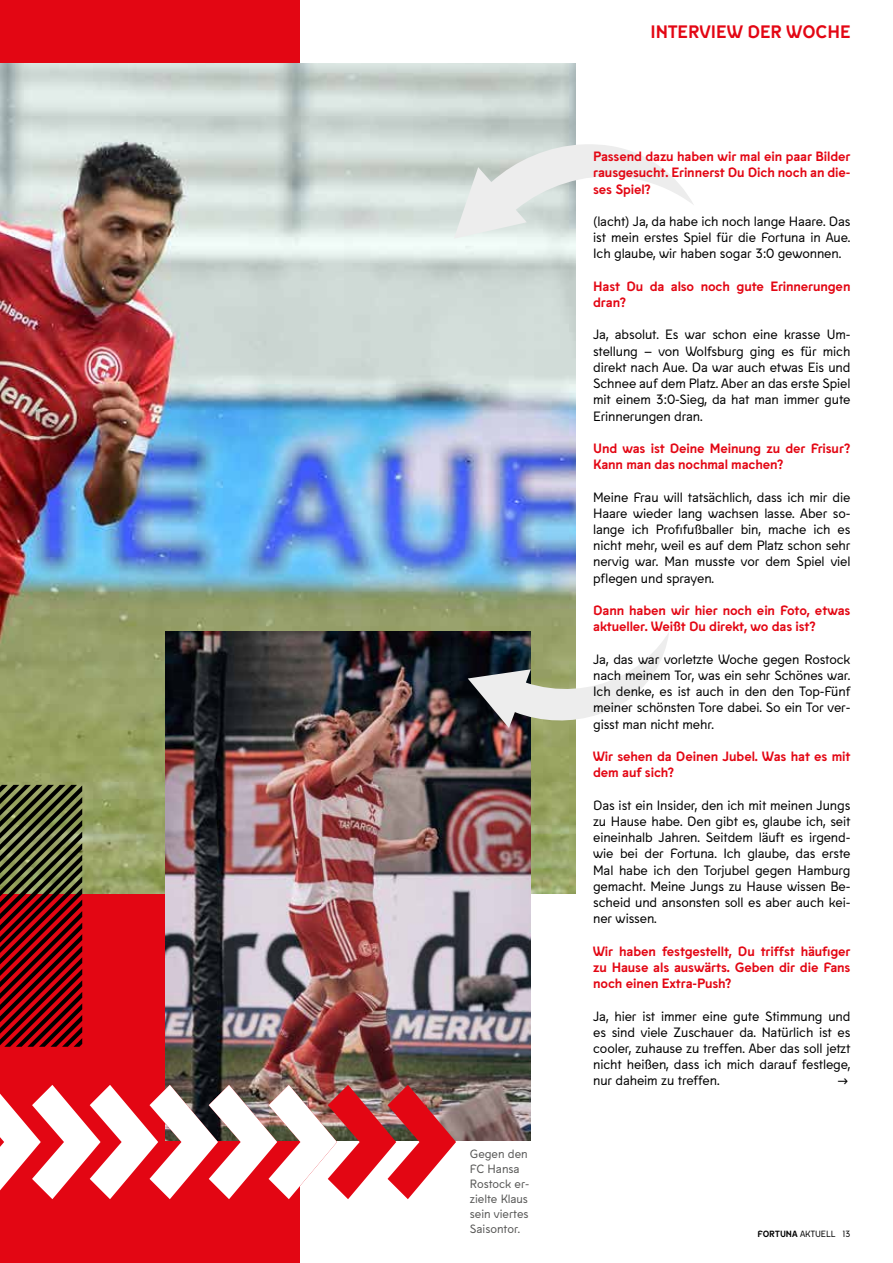
<style>
.page{position:relative;width:893px;height:1263px;background:#fff}
.page>*{position:absolute;margin:0;border:0;box-sizing:border-box;transform-origin:0 0}
.t1{font:700 18px "Fortuna Sans";color:#e30613}
.t2{font:13.5px/16.2px "Fortuna Sans";letter-spacing:-.01em;color:#000;text-align:justify}
.t3{font:700 13.5px/16.2px "Fortuna Sans";letter-spacing:-.01em;color:#e30613}
.t4{font:12px/15px "Fortuna Sans";color:#575756}
.t5{font:9px "Fortuna Sans";letter-spacing:.005em;color:#000}
.s1{font-weight:700}
</style>
<div class="page">
<div style="left:0;top:0;width:300px;height:1263px;background:#e30613"></div>
<img style="left:0;top:64px;width:575px;height:829px">
<svg style="left:0;top:785px;width:82px;height:262px"></svg>
<img style="left:166px;top:631px;width:365px;height:509px">
<svg style="left:454px;top:144px;width:240px;height:95px"></svg>
<svg style="left:468px;top:631px;width:201px;height:97px"></svg>
<svg style="left:0;top:1085px;width:456px;height:114px"></svg>
<p class="t4" style="left:470px;top:1145px;width:61px">Gegen den<br>FC Hansa<br>Rostock er&shy;zielte Klaus sein viertes<br>Saisontor.</p>
<h1 class="t1" style="left:651px;top:17px;width:201px">INTERVIEW DER WOCHE</h1>
<p class="t3" style="left:593px;top:147px;width:259px;text-align:justify">Passend dazu haben wir mal ein paar Bilder rausgesucht. Erinnerst Du Dich noch an die&shy;ses Spiel?</p>
<p class="t2" style="left:593px;top:213px;width:259px">(lacht) Ja, da habe ich noch lange Haare. Das ist mein erstes Spiel für die Fortuna in Aue.<br>Ich glaube, wir haben sogar 3:0 gewonnen.</p>
<p class="t3" style="left:593px;top:277px;width:259px">Hast Du da also noch gute Erinnerungen dran?</p>
<p class="t2" style="left:593px;top:326px;width:259px">Ja, absolut. Es war schon eine krasse Um&shy;stellung – von Wolfsburg ging es für mich direkt nach Aue. Da war auch etwas Eis und Schnee auf dem Platz. Aber an das erste Spiel mit einem 3:0-Sieg, da hat man immer gute Erinnerungen dran.</p>
<p class="t3" style="left:593px;top:439px;width:259px">Und was ist Deine Meinung zu der Frisur?<br>Kann man das nochmal machen?</p>
<p class="t2" style="left:593px;top:488px;width:259px">Meine Frau will tatsächlich, dass ich mir die Haare wieder lang wachsen lasse. Aber so&shy;lange ich Profifußballer bin, mache ich es nicht mehr, weil es auf dem Platz schon sehr nervig war. Man musste vor dem Spiel viel pflegen und sprayen.</p>
<p class="t3" style="left:593px;top:601px;width:259px">Dann haben wir hier noch ein Foto, etwas aktueller. Weißt Du direkt, wo das ist?</p>
<p class="t2" style="left:593px;top:650px;width:259px">Ja, das war vorletzte Woche gegen Rostock nach meinem Tor, was ein sehr Schönes war.<br>Ich denke, es ist auch in den den Top-Fünf meiner schönsten Tore dabei. So ein Tor ver&shy;gisst man nicht mehr.</p>
<p class="t3" style="left:593px;top:747px;width:259px">Wir sehen da Deinen Jubel. Was hat es mit dem auf sich?</p>
<p class="t2" style="left:593px;top:796px;width:259px">Das ist ein Insider, den ich mit meinen Jungs zu Hause habe. Den gibt es, glaube ich, seit eineinhalb Jahren. Seitdem läuft es irgend&shy;wie bei der Fortuna. Ich glaube, das erste Mal habe ich den Torjubel gegen Hamburg gemacht. Meine Jungs zu Hause wissen Be&shy;scheid und ansonsten soll es aber auch kei&shy;ner wissen.</p>
<p class="t3" style="left:593px;top:942px;width:259px;text-align:justify">Wir haben festgestellt, Du triffst häufiger zu Hause als auswärts. Geben dir die Fans noch einen Extra-Push?</p>
<p class="t2" style="left:593px;top:1007px;width:259px">Ja, hier ist immer eine gute Stimmung und es sind viele Zuschauer da. Natürlich ist es cooler, zuhause zu treffen. Aber das soll jetzt nicht heißen, dass ich mich darauf festlege, nur daheim zu treffen.</p>
<p class="t2" style="left:837px;top:1072px;width:13px">→</p>
<p class="t5" style="left:757px;top:1227px;width:95px"><span class="s1">FORTUNA</span> AKTUELL 13</p>
</div>
